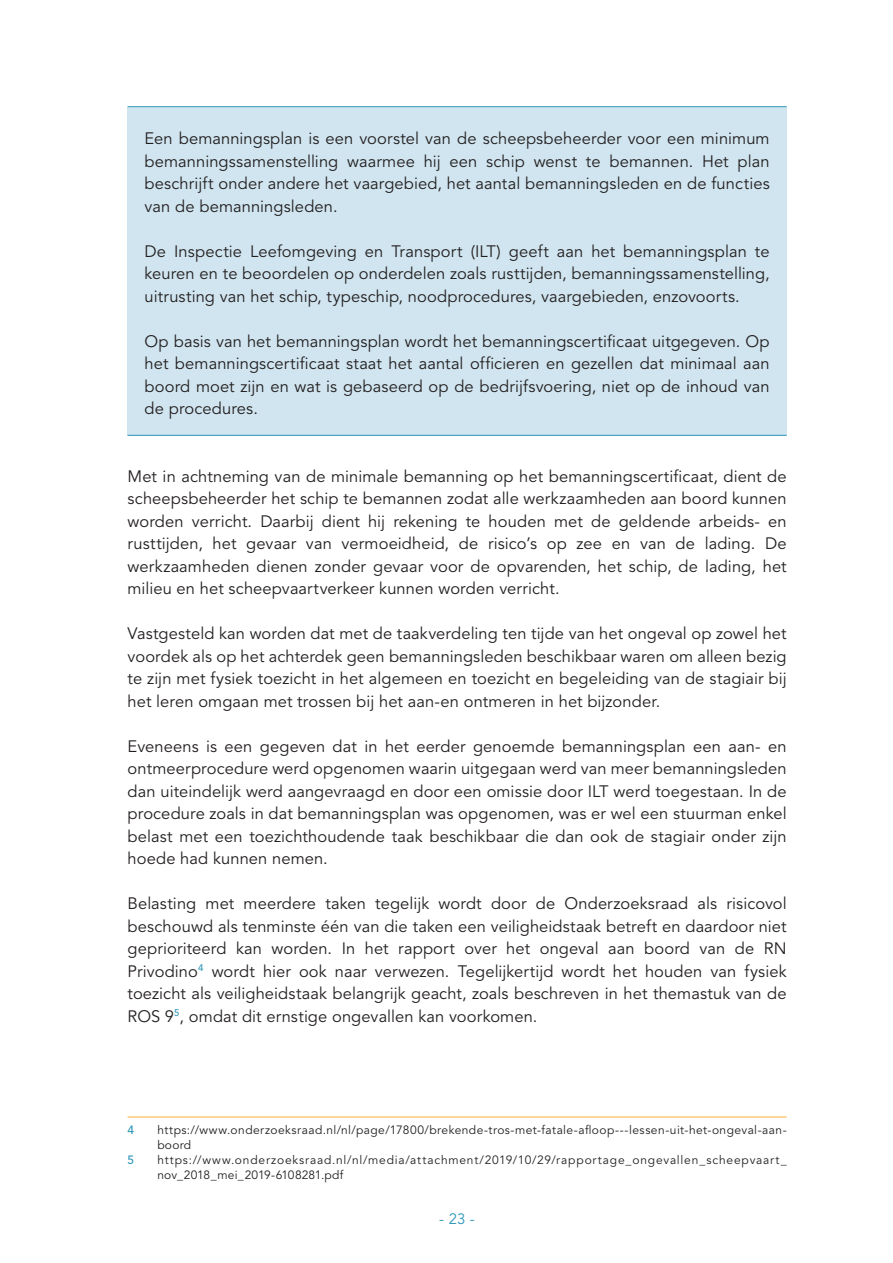
<style>
.page{position:relative;width:893px;height:1263px;background:#fff}
.page>*{position:absolute;margin:0;border:0;box-sizing:border-box;transform-origin:0 0}
.Bodytekst{font:16.5px/22.5px "Avenir LT Std";letter-spacing:.005em;color:#231f20;text-align:justify}
.t1{font:15px "Avenir LT Std";color:#2f97b9}
.Voetnoot{font:12px/15px "Avenir LT Std";letter-spacing:.065em;color:#231f20}
.Voetnoot-2{font:12px/15px "Avenir LT Std";letter-spacing:.04em;color:#231f20}
.Voetnoot-3{font:500 12px "Avenir LT Std";color:#2f97b9}
</style>
<div class="page">
<div style="left:128px;top:107px;width:659px;height:328px;background:#d0e5ef"></div>
<hr style="left:128px;top:106px;width:659px;height:1px;background:#2f97b9">
<hr style="left:128px;top:435px;width:659px;height:1px;background:#2f97b9">
<hr style="left:128px;top:1117px;width:659px;height:1px;background:#fbb033">
<p class="Bodytekst" style="left:145px;top:128px;width:627px">Een bemanningsplan is een voorstel van de scheepsbeheerder voor een minimum bemanningssamenstelling waarmee hij een schip wenst te bemannen. Het plan beschrijft onder andere het vaargebied, het aantal bemanningsleden en de functies van de bemanningsleden.</p>
<p class="Bodytekst" style="left:145px;top:240px;width:627px">De Inspectie Leefomgeving en Transport (ILT) geeft aan het bemanningsplan te keuren en te beoordelen op onderdelen zoals rusttijden, bemanningssamenstelling, uitrusting van het schip, typeschip, noodprocedures, vaargebieden, enzovoorts.</p>
<p class="Bodytekst" style="left:145px;top:330px;width:627px">Op basis van het bemanningsplan wordt het bemanningscertificaat uitgegeven. Op het bemanningscertificaat staat het aantal officieren en gezellen dat minimaal aan boord moet zijn en wat is gebaseerd op de bedrijfsvoering, niet op de inhoud van de procedures.</p>
<p class="Bodytekst" style="left:128px;top:465px;width:661px">Met in achtneming van de minimale bemanning op het bemanningscertificaat, dient de scheepsbeheerder het schip te bemannen zodat alle werkzaamheden aan boord kunnen worden verricht. Daarbij dient hij rekening te houden met de geldende arbeids- en rusttijden, het gevaar van vermoeidheid, de risico’s op zee en van de lading. De werkzaamheden dienen zonder gevaar voor de opvarenden, het schip, de lading, het milieu en het scheepvaartverkeer kunnen worden verricht.</p>
<p class="Bodytekst" style="left:128px;top:623px;width:661px">Vastgesteld kan worden dat met de taakverdeling ten tijde van het ongeval op zowel het voordek als op het achterdek geen bemanningsleden beschikbaar waren om alleen bezig te zijn met fysiek toezicht in het algemeen en toezicht en begeleiding van de stagiair bij het leren omgaan met trossen bij het aan-en ontmeren in het bijzonder.</p>
<p class="Bodytekst" style="left:128px;top:735px;width:661px">Eveneens is een gegeven dat in het eerder genoemde bemanningsplan een aan- en ontmeerprocedure werd opgenomen waarin uitgegaan werd van meer bemanningsleden dan uiteindelijk werd aangevraagd en door een omissie door ILT werd toegestaan. In de procedure zoals in dat bemanningsplan was opgenomen, was er wel een stuurman enkel belast met een toezichthoudende taak beschikbaar die dan ook de stagiair onder zijn hoede had kunnen nemen.</p>
<p class="Bodytekst" style="left:128px;top:893px;width:661px">Belasting met meerdere taken tegelijk wordt door de Onderzoeksraad als risicovol beschouwd als tenminste één van die taken een veiligheidstaak betreft en daardoor niet geprioriteerd kan worden. In het rapport over het ongeval aan boord van de RN Privodino<sup>4</sup> wordt hier ook naar verwezen. Tegelijkertijd wordt het houden van fysiek toezicht als veiligheidstaak belangrijk geacht, zoals beschreven in het themastuk van de ROS 9<sup>5</sup>, omdat dit ernstige ongevallen kan voorkomen.</p>
<p class="Voetnoot-3" style="left:128px;top:1123px;width:8px">4</p>
<p class="Voetnoot-2" style="left:157px;top:1123px;width:631px">https://www.onderzoeksraad.nl/nl/page/17800/brekende-tros-met-fatale-afloop---lessen-uit-het-ongeval-aan&shy;boord</p>
<p class="Voetnoot-3" style="left:128px;top:1153px;width:8px">5</p>
<p class="Voetnoot" style="left:157px;top:1153px;width:631px">https://www.onderzoeksraad.nl/nl/media/attachment/2019/10/29/rapportage_ongevallen_scheepvaart_ nov_2018_mei_2019-6108281.pdf</p>
<p class="t1" style="left:439px;top:1210px;width:37px">- 23 -</p>
</div>
